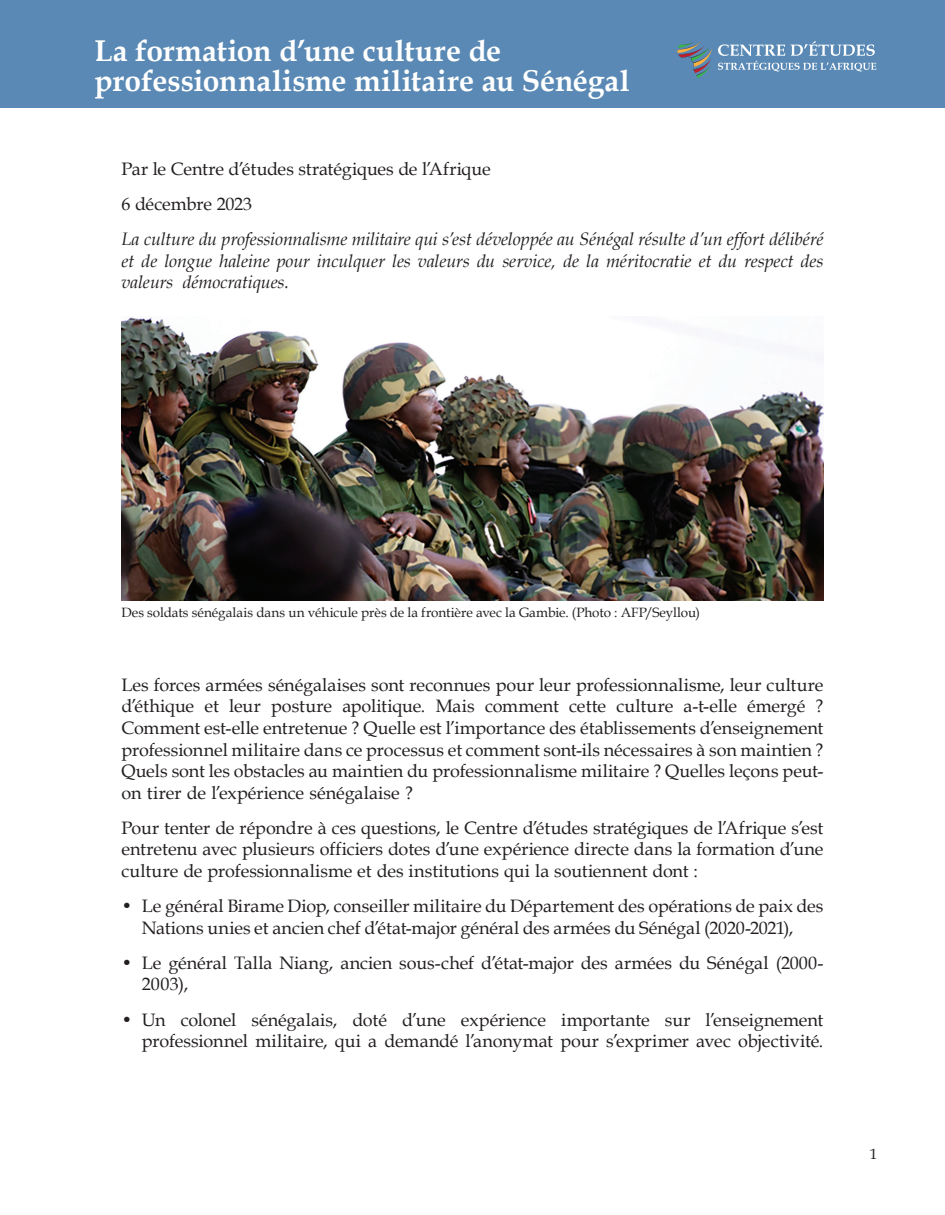
<style>
.page{position:relative;width:945px;height:1215px;background:#fff}
.page>*{position:absolute;margin:0;border:0;box-sizing:border-box;transform-origin:0 0}
.t1{font:700 30px/30px "Book Antiqua";letter-spacing:.005em;color:#fff}
.t2{font:18px/21.6px "Book Antiqua";color:#231f20}
.t3{font:italic 18px/21.6px "Book Antiqua";letter-spacing:-.01em;color:#231f20;text-align:justify}
.t4{font:15px "Book Antiqua";color:#231f20}
.t5{font:13.5px "Book Antiqua";color:#231f20}
</style>
<div class="page">
<div style="left:0;top:0;width:945px;height:108px;background:#5989b4"></div>
<svg style="left:677px;top:41px;width:199px;height:37px"></svg>
<img style="left:122px;top:317px;width:702px;height:283px">
<h1 class="t1" style="left:94px;top:36px;width:537px">La formation d’une culture de professionnalisme militaire au Sénégal</h1>
<p class="t2" style="left:122px;top:151px;width:371px;line-height:35.1px">Par le Centre d’études stratégiques de l’Afrique<br>6 décembre 2023</p>
<p class="t3" style="left:122px;top:228px;width:703px">La culture du professionnalisme militaire qui s’est développée au Sénégal résulte d’un effort délibéré et de longue haleine pour inculquer les valeurs du service, de la méritocratie et du respect des valeurs démocratiques.</p>
<p class="t5" style="left:122px;top:603px;width:580px">Des soldats sénégalais dans un véhicule près de la frontière avec la Gambie. (Photo : AFP/Seyllou)</p>
<p class="t2" style="left:122px;top:673px;width:704px;text-align:justify">Les forces armées sénégalaises sont reconnues pour leur professionnalisme, leur culture d’éthique et leur posture apolitique. Mais comment cette culture a-t-elle émergé ?<br>Comment est-elle entretenue ? Quelle est l’importance des établissements d’enseignement professionnel militaire dans ce processus et comment sont-ils nécessaires à son maintien ?<br>Quels sont les obstacles au maintien du professionnalisme militaire ? Quelles leçons peut&shy;on tirer de l’expérience sénégalaise ?</p>
<p class="t2" style="left:122px;top:817px;width:704px;text-align:justify">Pour tenter de répondre à ces questions, le Centre d’études stratégiques de l’Afrique s’est entretenu avec plusieurs officiers dotes d’une expérience directe dans la formation d’une culture de professionnalisme et des institutions qui la soutiennent dont :</p>
<p class="t2" style="left:122px;top:895px;width:704px;text-align:center">• Le général Birame Diop, conseiller militaire du Département des opérations de paix des<br>Nations unies et ancien chef d’état-major général des armées du Sénégal (2020-2021),</p>
<p class="t2" style="left:142px;top:952px;width:683px;text-indent:-20px">• Le général Talla Niang, ancien sous-chef d’état-major des armées du Sénégal (2000-<br>2003),</p>
<p class="t2" style="left:122px;top:1008px;width:703px;text-align:right">• Un colonel sénégalais, doté d’une expérience importante sur l’enseignement professionnel militaire, qui a demandé l’anonymat pour s’exprimer avec objectivité.</p>
<p class="t4" style="left:870px;top:1144px;width:9px">1</p>
</div>
